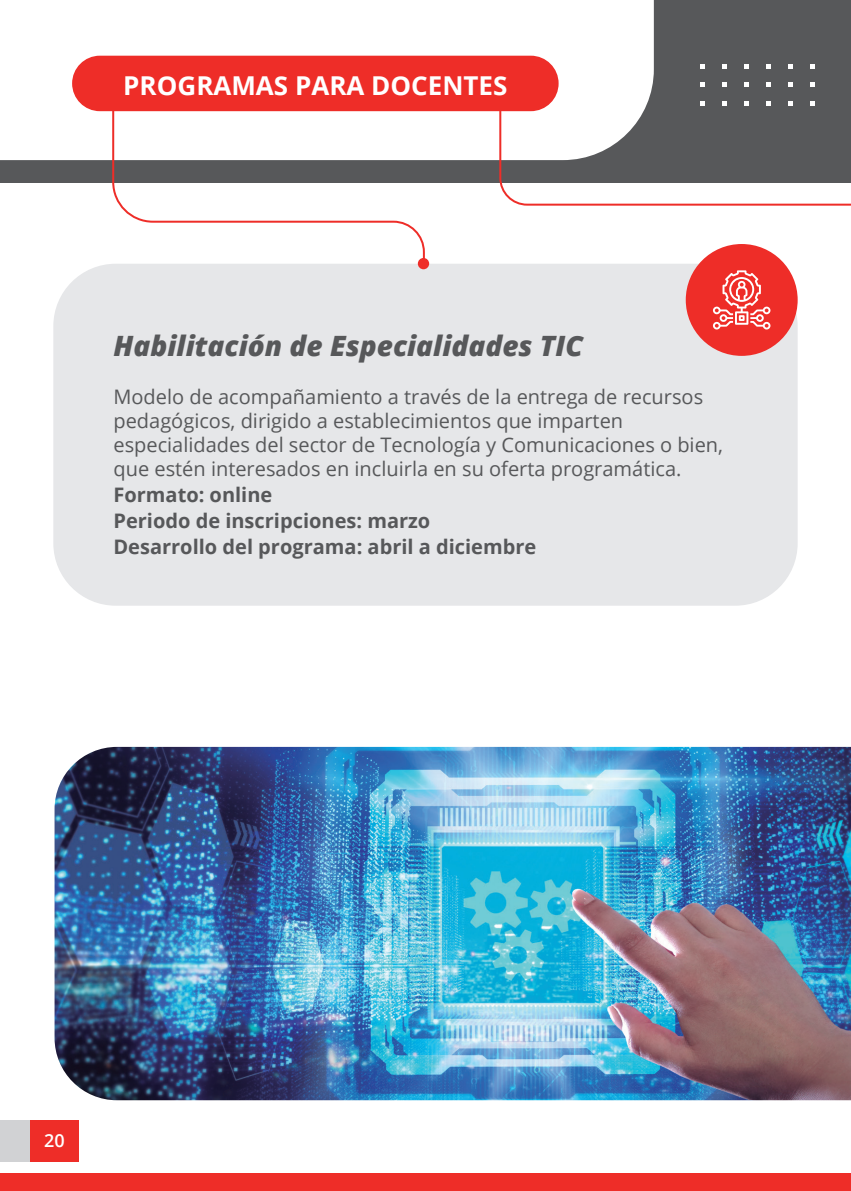
<style>
.page{position:relative;width:851px;height:1191px;background:#fff}
.page>*{position:absolute;margin:0;border:0;box-sizing:border-box;transform-origin:0 0}
.t1{font:italic 800 28px "Open Sans";color:#57585a}
.t2{font:700 26px "Open Sans";color:#fff}
.t3{font:20px/24px "Open Sans";color:#57585a}
.t4{font:700 20px "Open Sans";color:#57585a}
.t5{font:600 18px "Open Sans";color:#fff}
</style>
<div class="page">
<div style="left:0;top:1172px;width:850px;height:19px;background:#ee2d28"></div>
<svg style="left:850px;top:1173px;width:1px;height:18px"></svg>
<div style="left:0;top:0;width:850px;height:183px;background:#57585a"></div>
<div style="left:0;top:0;width:653px;height:160px;background:#fff"></div>
<div style="left:72px;top:56px;width:486px;height:55px;background:#ee2d28;border-radius:28px"></div>
<svg style="left:810px;top:65px;width:4px;height:4px"></svg>
<svg style="left:788px;top:65px;width:4px;height:4px"></svg>
<svg style="left:766px;top:65px;width:4px;height:4px"></svg>
<svg style="left:744px;top:65px;width:4px;height:4px"></svg>
<svg style="left:722px;top:65px;width:4px;height:4px"></svg>
<svg style="left:700px;top:65px;width:4px;height:4px"></svg>
<svg style="left:810px;top:83px;width:4px;height:4px"></svg>
<svg style="left:788px;top:83px;width:4px;height:4px"></svg>
<svg style="left:766px;top:83px;width:4px;height:4px"></svg>
<svg style="left:744px;top:83px;width:4px;height:4px"></svg>
<svg style="left:722px;top:83px;width:4px;height:4px"></svg>
<svg style="left:700px;top:83px;width:4px;height:4px"></svg>
<div style="left:0;top:1120px;width:32px;height:41px;background:#d1d2d4"></div>
<div style="left:30px;top:1120px;width:49px;height:41px;background:#ee2d28"></div>
<div style="left:53px;top:264px;width:744px;height:341px;background:#e6e7e9;border-radius:62px"></div>
<div style="left:685px;top:244px;width:112px;height:112px;background:#ee2d28;border-radius:50%"></div>
<img style="left:55px;top:747px;width:795px;height:353px">
<svg style="left:111px;top:111px;width:315px;height:159px"></svg>
<div style="left:418px;top:258px;width:11px;height:11px;background:#ee2d28;border-radius:50%"></div>
<svg style="left:498px;top:103px;width:352px;height:166px"></svg>
<svg style="left:713px;top:270px;width:57px;height:60px"></svg>
<h2 class="t2" style="left:123px;top:67px;width:385px">PROGRAMAS PARA DOCENTES</h2>
<p class="t1" style="left:113px;top:324px;width:471px">Habilitación de Especialidades TIC</p>
<p class="t3" style="left:113px;top:384px;width:611px">Modelo de acompañamiento a través de la entrega de recursos pedagógicos, dirigido a establecimientos que imparten especialidades del sector de Tecnología y Comunicaciones o bien, que estén interesados en incluirla en su oferta programática.</p>
<p class="t4" style="left:113px;top:481px;width:160px">Formato: online</p>
<p class="t4" style="left:113px;top:507px;width:318px">Periodo de inscripciones: marzo</p>
<p class="t4" style="left:113px;top:533px;width:424px">Desarrollo del programa: abril a diciembre</p>
<p class="t5" style="left:44px;top:1128px;width:22px">20</p>
</div>
